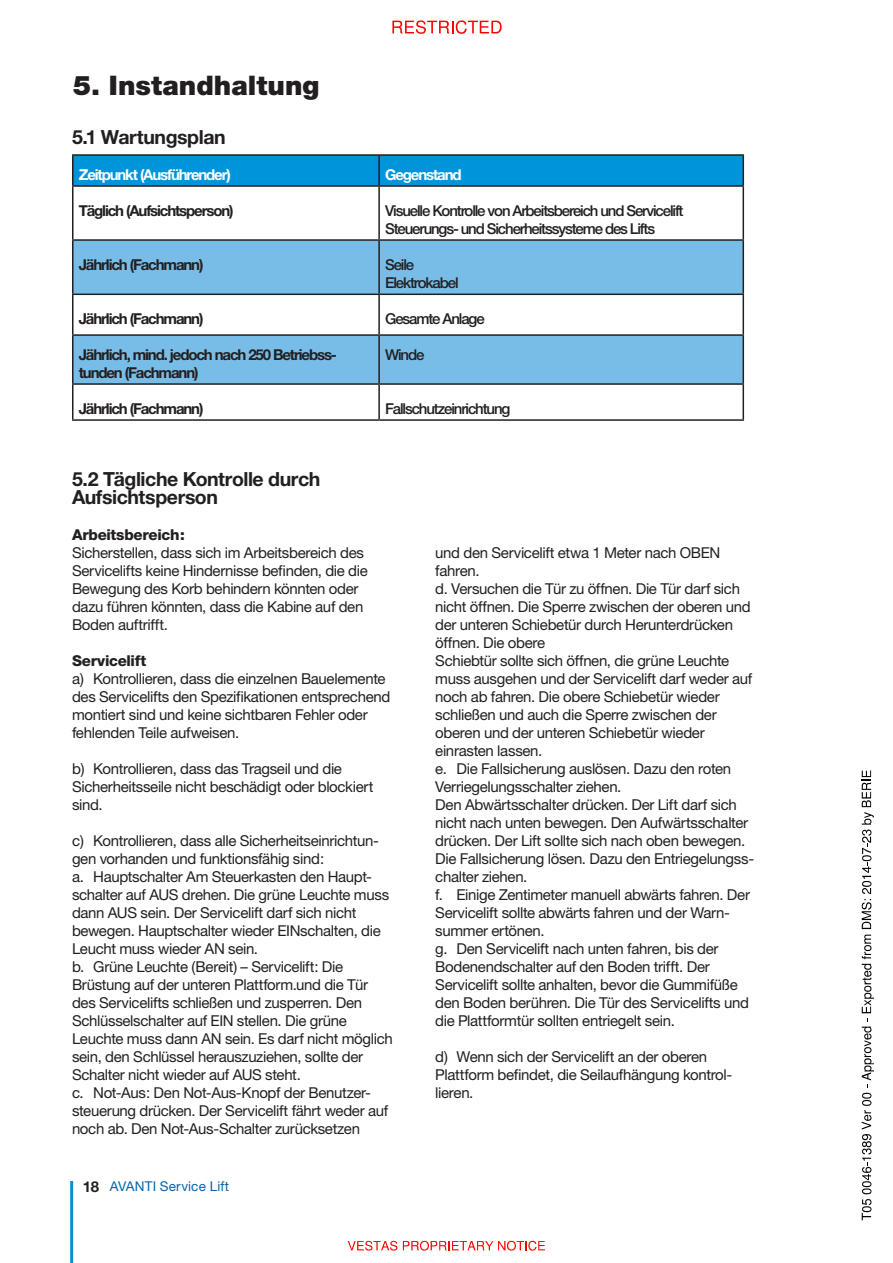
<style>
.page{position:relative;width:893px;height:1263px;background:#fff}
.page>*{position:absolute;margin:0;border:0;box-sizing:border-box;transform-origin:0 0}
.Headline_18_18_-_95{font:900 27px "Helvetica Neue";color:#231f20}
.Headline2_13_-_75{font:700 19.5px/18px "Helvetica Neue";letter-spacing:-.02em;color:#231f20}
.Main_bodytext_10_12{font:15px/18px "Helvetica Neue";letter-spacing:-.02em;color:#231f20}
.Brødtekst_UK{font:500 15px "Helvetica Neue";letter-spacing:-.075em;color:#231f20}
.Brødtekst_UK-2{font:700 15px/18px "Helvetica Neue";letter-spacing:-.075em;color:#231f20}
.Brødtekst_UK-3{font:700 15px "Helvetica Neue";letter-spacing:-.075em;color:#fff}
.Main_bodytext_10_12-2{font:800 15px "Helvetica Neue";letter-spacing:-.02em;color:#231f20}
.t1{font:13.5px "Helvetica Neue";letter-spacing:.01em;color:#0067aa}
.s1{font-weight:700;font-size:15px;color:#231f20}
</style>
<div class="page">
<hr style="left:70px;top:1181px;width:3px;height:82px;background:#0890cc">
<div style="left:74px;top:156px;width:668px;height:29px;background:#0094db"></div>
<svg style="left:74px;top:241px;width:668px;height:142px;fill:#78bde8"></svg>
<hr style="left:72px;top:154px;width:307px;height:2px;background:#231f20">
<hr style="left:72px;top:156px;width:2px;height:29px;background:#231f20">
<hr style="left:379px;top:154px;width:365px;height:2px;background:#231f20">
<hr style="left:378px;top:156px;width:2px;height:29px;background:#231f20">
<hr style="left:742px;top:156px;width:2px;height:29px;background:#231f20">
<hr style="left:72px;top:185px;width:307px;height:2px;background:#231f20">
<hr style="left:72px;top:187px;width:2px;height:52px;background:#231f20">
<hr style="left:379px;top:185px;width:365px;height:2px;background:#231f20">
<hr style="left:378px;top:187px;width:2px;height:52px;background:#231f20">
<hr style="left:742px;top:187px;width:2px;height:52px;background:#231f20">
<hr style="left:72px;top:239px;width:307px;height:2px;background:#231f20">
<hr style="left:72px;top:241px;width:2px;height:53px;background:#231f20">
<hr style="left:379px;top:239px;width:365px;height:2px;background:#231f20">
<hr style="left:378px;top:241px;width:2px;height:53px;background:#231f20">
<hr style="left:742px;top:241px;width:2px;height:53px;background:#231f20">
<hr style="left:72px;top:294px;width:307px;height:1px;background:#231f20">
<hr style="left:72px;top:295px;width:2px;height:39px;background:#231f20">
<hr style="left:379px;top:294px;width:365px;height:1px;background:#231f20">
<hr style="left:378px;top:295px;width:2px;height:39px;background:#231f20">
<hr style="left:742px;top:295px;width:2px;height:39px;background:#231f20">
<hr style="left:72px;top:334px;width:307px;height:2px;background:#231f20">
<hr style="left:72px;top:336px;width:2px;height:47px;background:#231f20">
<hr style="left:379px;top:334px;width:365px;height:2px;background:#231f20">
<hr style="left:378px;top:336px;width:2px;height:47px;background:#231f20">
<hr style="left:742px;top:336px;width:2px;height:47px;background:#231f20">
<hr style="left:72px;top:383px;width:307px;height:2px;background:#231f20">
<hr style="left:72px;top:385px;width:2px;height:34px;background:#231f20">
<hr style="left:379px;top:383px;width:365px;height:2px;background:#231f20">
<hr style="left:378px;top:385px;width:2px;height:34px;background:#231f20">
<hr style="left:742px;top:385px;width:2px;height:34px;background:#231f20">
<hr style="left:72px;top:419px;width:307px;height:2px;background:#231f20">
<hr style="left:379px;top:419px;width:365px;height:2px;background:#231f20">
<svg style="left:348px;top:1241px;width:49px;height:9px"></svg>
<svg style="left:403px;top:1241px;width:142px;height:9px"></svg>
<svg style="left:392px;top:20px;width:109px;height:14px"></svg>
<svg style="left:862px;top:935px;width:12px;height:285px"></svg>
<svg style="left:862px;top:770px;width:12px;height:159px"></svg>
<p class="Headline_18_18_-_95" style="left:73px;top:69px;width:248px">5. Instandhaltung</p>
<p class="Headline2_13_-_75" style="left:72px;top:128px;width:155px">5.1 Wartungsplan</p>
<p class="Brødtekst_UK-3" style="left:79px;top:165px;width:154px">Zeitpunkt (Ausführender)</p>
<p class="Brødtekst_UK-3" style="left:385px;top:165px;width:78px">Gegenstand</p>
<p class="Brødtekst_UK-2" style="left:79px;top:201px;width:156px">Täglich (Aufsichtsperson)</p>
<p class="Brødtekst_UK" style="left:385px;top:202px;width:300px">Visuelle Kontrolle von Arbeitsbereich und Servicelift</p>
<p class="Brødtekst_UK" style="left:385px;top:220px;width:272px">Steuerungs- und Sicherheitssysteme des Lifts</p>
<p class="Brødtekst_UK-2" style="left:79px;top:255px;width:126px">Jährlich (Fachmann)</p>
<p class="Brødtekst_UK" style="left:385px;top:256px;width:31px">Seile</p>
<p class="Brødtekst_UK" style="left:385px;top:274px;width:75px">Elektrokabel</p>
<p class="Brødtekst_UK-2" style="left:79px;top:309px;width:126px">Jährlich (Fachmann)</p>
<p class="Brødtekst_UK" style="left:385px;top:310px;width:101px">Gesamte Anlage</p>
<p class="Brødtekst_UK-2" style="left:79px;top:345px;width:260px">Jährlich, mind. jedoch nach 250 Betriebss&shy;tunden (Fachmann)</p>
<p class="Brødtekst_UK" style="left:385px;top:346px;width:41px">Winde</p>
<p class="Brødtekst_UK-2" style="left:79px;top:399px;width:126px">Jährlich (Fachmann)</p>
<p class="Brødtekst_UK" style="left:385px;top:400px;width:127px">Fallschutzeinrichtung</p>
<p class="Headline2_13_-_75" style="left:72px;top:470px;width:250px">5.2 Tägliche Kontrolle durch<br>Aufsichtsperson</p>
<p class="Main_bodytext_10_12-2" style="left:72px;top:526px;width:114px">Arbeitsbereich:</p>
<p class="Main_bodytext_10_12" style="left:72px;top:543px;width:297px">Sicherstellen, dass sich im Arbeitsbereich des Servicelifts keine Hindernisse befinden, die die Bewegung des Korb behindern könnten oder dazu führen könnten, dass die Kabine auf den Boden auftrifft.</p>
<p class="Main_bodytext_10_12-2" style="left:72px;top:652px;width:76px">Servicelift</p>
<p class="Main_bodytext_10_12" style="left:72px;top:669px;width:320px">a) Kontrollieren, dass die einzelnen Bauelemente des Servicelifts den Spezifikationen entsprechend montiert sind und keine sichtbaren Fehler oder fehlenden Teile aufweisen.</p>
<p class="Main_bodytext_10_12" style="left:72px;top:759px;width:303px">b) Kontrollieren, dass das Tragseil und die<br>Sicherheitsseile nicht beschädigt oder blockiert sind.</p>
<p class="Main_bodytext_10_12" style="left:72px;top:831px;width:308px">c) Kontrollieren, dass alle Sicherheitseinrichtun&shy;gen vorhanden und funktionsfähig sind:</p>
<p class="Main_bodytext_10_12" style="left:72px;top:867px;width:319px">a. Hauptschalter Am Steuerkasten den Haupt&shy;schalter auf AUS drehen. Die grüne Leuchte muss dann AUS sein. Der Servicelift darf sich nicht bewegen. Hauptschalter wieder EINschalten, die Leucht muss wieder AN sein.</p>
<p class="Main_bodytext_10_12" style="left:72px;top:957px;width:322px">b. Grüne Leuchte (Bereit) – Servicelift: Die Brüstung auf der unteren Plattform.und die Tür des Servicelifts schließen und zusperren. Den Schlüsselschalter auf EIN stellen. Die grüne Leuchte muss dann AN sein. Es darf nicht möglich sein, den Schlüssel herauszuziehen, sollte der Schalter nicht wieder auf AUS steht.</p>
<p class="Main_bodytext_10_12" style="left:72px;top:1083px;width:318px">c. Not-Aus: Den Not-Aus-Knopf der Benutzer&shy;steuerung drücken. Der Servicelift fährt weder auf noch ab. Den Not-Aus-Schalter zurücksetzen</p>
<p class="t1" style="left:83px;top:1178px;width:148px"><span class="s1">18</span> AVANTI Service Lift</p>
<p class="Main_bodytext_10_12" style="left:435px;top:543px;width:287px">und den Servicelift etwa 1 Meter nach OBEN</p>
<p class="Main_bodytext_10_12" style="left:435px;top:561px;width:46px">fahren.</p>
<p class="Main_bodytext_10_12" style="left:435px;top:579px;width:317px">d. Versuchen die Tür zu öffnen. Die Tür darf sich nicht öffnen. Die Sperre zwischen der oberen und der unteren Schiebetür durch Herunterdrücken öffnen. Die obere</p>
<p class="Main_bodytext_10_12" style="left:435px;top:651px;width:318px">Schiebtür sollte sich öffnen, die grüne Leuchte muss ausgehen und der Servicelift darf weder auf noch ab fahren. Die obere Schiebetür wieder schließen und auch die Sperre zwischen der oberen und der unteren Schiebetür wieder einrasten lassen.</p>
<p class="Main_bodytext_10_12" style="left:435px;top:759px;width:297px">e. Die Fallsicherung auslösen. Dazu den roten<br>Verriegelungsschalter ziehen.</p>
<p class="Main_bodytext_10_12" style="left:435px;top:795px;width:320px">Den Abwärtsschalter drücken. Der Lift darf sich nicht nach unten bewegen. Den Aufwärtsschalter drücken. Der Lift sollte sich nach oben bewegen.<br>Die Fallsicherung lösen. Dazu den Entriegelungss&shy;chalter ziehen.</p>
<p class="Main_bodytext_10_12" style="left:435px;top:885px;width:316px">f. Einige Zentimeter manuell abwärts fahren. Der<br>Servicelift sollte abwärts fahren und der Warn&shy;summer ertönen.</p>
<p class="Main_bodytext_10_12" style="left:435px;top:939px;width:315px">g. Den Servicelift nach unten fahren, bis der Bodenendschalter auf den Boden trifft. Der Servicelift sollte anhalten, bevor die Gummifüße den Boden berühren. Die Tür des Servicelifts und die Plattformtür sollten entriegelt sein.</p>
<p class="Main_bodytext_10_12" style="left:435px;top:1047px;width:299px">d) Wenn sich der Servicelift an der oberen<br>Plattform befindet, die Seilaufhängung kontrol&shy;lieren.</p>
</div>
